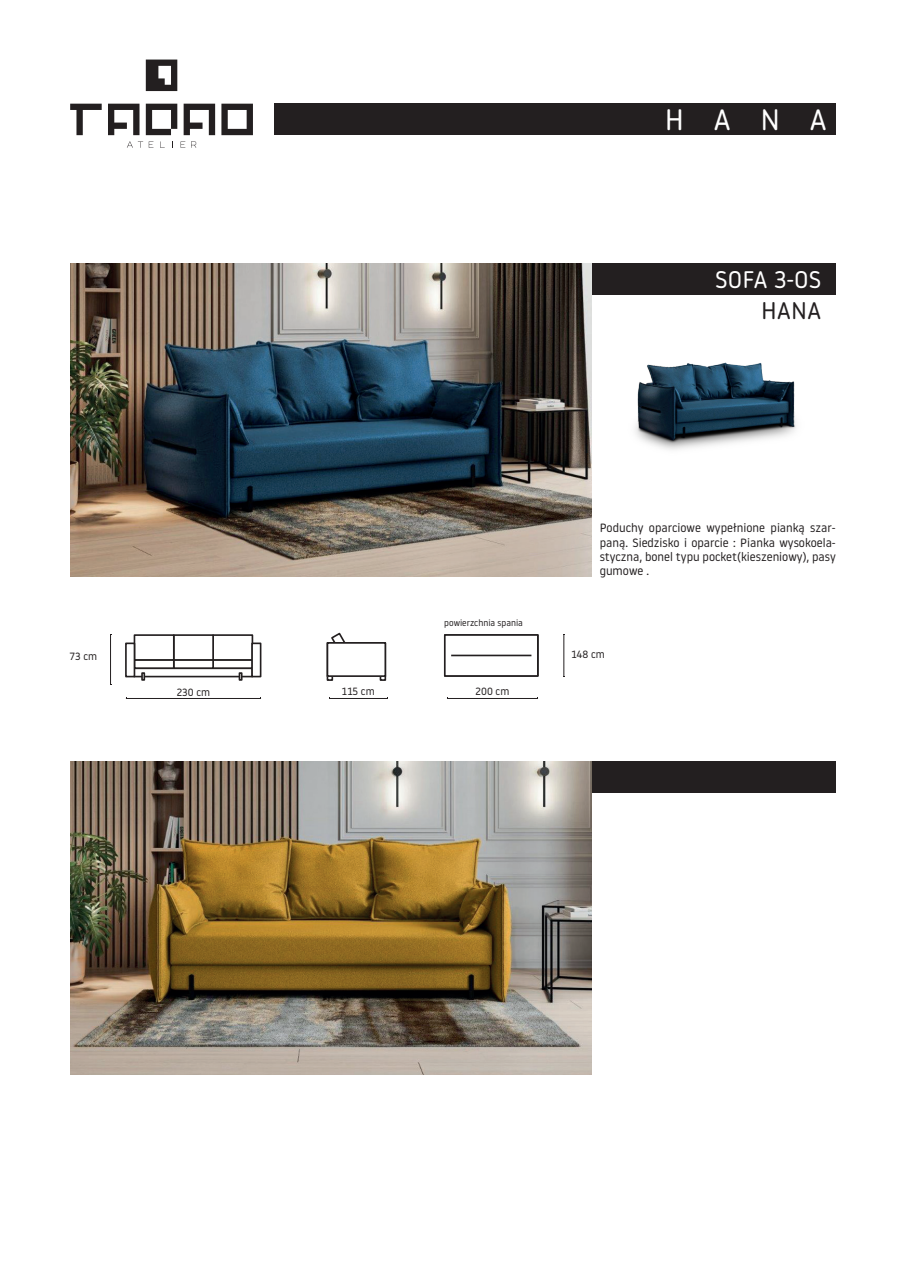
<style>
.page{position:relative;width:906px;height:1276px;background:#fff}
.page>*{position:absolute;margin:0;border:0;box-sizing:border-box;transform-origin:0 0}
.t1{font:29.4px "Noway Round";color:#fff}
.t2{font:24px "Noway Round";color:#fff}
.t3{font:24px "Noway Round";color:#231f20}
.t4{font:12px/14.4px "Noway Round";color:#231f20;text-align:justify}
.t5{font:10.5px "Noway";color:#231f20}
.t6{font:9px "Noway";color:#231f20}
</style>
<div class="page">
<img style="left:635px;top:363px;width:161px;height:87px">
<div style="left:570px;top:263px;width:266px;height:31px;background:#231f20"></div>
<div style="left:570px;top:761px;width:266px;height:32px;background:#231f20"></div>
<svg style="left:70px;top:104px;width:32px;height:31px"></svg>
<svg style="left:108px;top:104px;width:31px;height:31px"></svg>
<svg style="left:184px;top:104px;width:31px;height:31px"></svg>
<svg style="left:146px;top:104px;width:31px;height:31px"></svg>
<svg style="left:221px;top:104px;width:32px;height:31px"></svg>
<svg style="left:146px;top:60px;width:31px;height:31px"></svg>
<svg style="left:127px;top:141px;width:16px;height:7px"></svg>
<svg style="left:149px;top:141px;width:4px;height:7px"></svg>
<svg style="left:181px;top:141px;width:4px;height:7px"></svg>
<svg style="left:191px;top:141px;width:5px;height:7px"></svg>
<img style="left:70px;top:263px;width:521px;height:313px">
<img style="left:70px;top:761px;width:521px;height:313px">
<div style="left:274px;top:104px;width:562px;height:31px;background:#231f20"></div>
<svg style="left:327px;top:677px;width:6px;height:4px"></svg>
<svg style="left:380px;top:677px;width:6px;height:4px"></svg>
<div style="left:133px;top:667px;width:120px;height:10px;border:2px solid #231f20"></div>
<div style="left:212px;top:659px;width:41px;height:10px;border:2px solid #231f20"></div>
<div style="left:212px;top:634px;width:41px;height:27px;border:2px solid #231f20"></div>
<div style="left:173px;top:659px;width:41px;height:10px;border:2px solid #231f20"></div>
<div style="left:173px;top:634px;width:41px;height:27px;border:2px solid #231f20"></div>
<div style="left:134px;top:659px;width:41px;height:10px;border:2px solid #231f20"></div>
<div style="left:134px;top:634px;width:41px;height:27px;border:2px solid #231f20"></div>
<hr style="left:110px;top:635px;width:1px;height:49px;background:#231f20">
<hr style="left:126px;top:698px;width:135px;height:1px;background:#231f20">
<svg style="left:331px;top:632px;width:14px;height:10px"></svg>
<div style="left:327px;top:642px;width:59px;height:35px;border:2px solid #231f20"></div>
<hr style="left:329px;top:698px;width:58px;height:1px;background:#231f20">
<div style="left:444px;top:634px;width:94px;height:43px;border:2px solid #231f20"></div>
<hr style="left:447px;top:698px;width:90px;height:1px;background:#231f20">
<hr style="left:563px;top:635px;width:1px;height:41px;background:#231f20">
<svg style="left:141px;top:672px;width:4px;height:9px"></svg>
<svg style="left:239px;top:672px;width:3px;height:9px"></svg>
<div style="left:125px;top:642px;width:10px;height:35px;border:2px solid #231f20"></div>
<div style="left:251px;top:642px;width:10px;height:35px;border:2px solid #231f20"></div>
<hr style="left:451px;top:654px;width:80px;height:2px;background:#231f20">
<h1 class="t1" style="left:664px;top:99px;width:164px">HANA</h1>
<h2 class="t2" style="left:715px;top:263px;width:108px">SOFA 3-OS</h2>
<h2 class="t3" style="left:761px;top:294px;width:62px">HANA</h2>
<p class="t5" style="left:70px;top:649px;width:29px">73 cm</p>
<p class="t6" style="left:444px;top:617px;width:80px">powierzchnia spania</p>
<p class="t5" style="left:177px;top:685px;width:35px">230 cm</p>
<p class="t5" style="left:342px;top:684px;width:34px">115 cm</p>
<p class="t5" style="left:475px;top:684px;width:35px">200 cm</p>
<p class="t4" style="left:600px;top:520px;width:238px">Poduchy oparciowe wypełnione pianką szar&shy;paną. Siedzisko i oparcie : Pianka wysokoela&shy;styczna, bonel typu pocket(kieszeniowy), pasy gumowe .</p>
<p class="t5" style="left:571px;top:647px;width:35px">148 cm</p>
</div>
